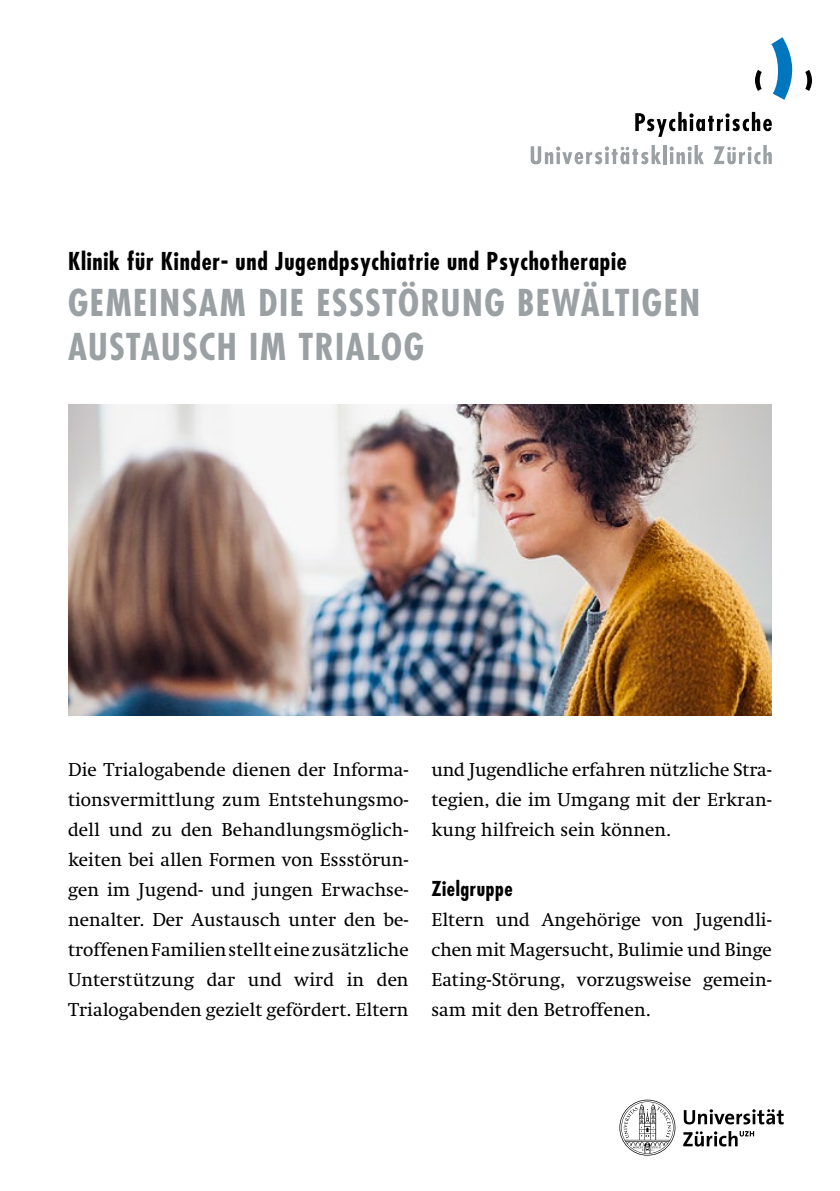
<style>
.page{position:relative;width:840px;height:1191px;background:#fff}
.page>*{position:absolute;margin:0;border:0;box-sizing:border-box;transform-origin:0 0}
.Titel{font:700 condensed 36px/44px "Futura LT";letter-spacing:.04em;color:#9ba0a3}
.Rubrik{font:700 condensed 24px "Futura LT";letter-spacing:.03em;color:#000}
.Untertitel{font:700 condensed 20px "Futura LT";letter-spacing:.03em;color:#000}
.Untertitel-2{font:19px/30px "Swift LT Std";color:#000;text-align:justify}
.Text{font:19px/30px "Swift LT Std";color:#000;text-align:justify}
</style>
<div class="page">
<img style="left:68px;top:404px;width:703px;height:311px">
<svg style="left:755px;top:70px;width:6px;height:21px"></svg>
<svg style="left:805px;top:70px;width:6px;height:21px"></svg>
<svg style="left:771px;top:37px;width:21px;height:63px"></svg>
<svg style="left:635px;top:112px;width:136px;height:25px"></svg>
<svg style="left:530px;top:145px;width:130px;height:19px"></svg>
<hr style="left:663px;top:145px;width:3px;height:19px;background:#9ba0a3">
<svg style="left:669px;top:145px;width:34px;height:19px"></svg>
<svg style="left:713px;top:145px;width:58px;height:19px"></svg>
<svg style="left:619px;top:1099px;width:164px;height:56px"></svg>
<p class="Rubrik" style="left:68px;top:246px;width:559px">Klinik für Kinder- und Jugendpsychiatrie und Psychotherapie</p>
<p class="Titel" style="left:68px;top:281px;width:633px">GEMEINSAM DIE ESSSTÖRUNG BEWÄLTIGEN<br>AUSTAUSCH IM TRIALOG</p>
<p class="Untertitel-2" style="left:68px;top:754px;width:342px">Die Trialogabende dienen der Informa&shy;tionsvermittlung zum Entstehungsmo&shy;dell und zu den Behandlungsmöglich&shy;keiten bei allen Formen von Essstörun&shy;gen im Jugend- und jungen Erwachse&shy;nenalter. Der Austausch unter den be&shy;troffenen Familien stellt eine zusätzliche Unterstützung dar und wird in den Trialogabenden gezielt gefördert. Eltern</p>
<p class="Untertitel-2" style="left:431px;top:754px;width:342px">und Jugendliche erfahren nützliche Stra&shy;tegien, die im Umgang mit der Erkran&shy;kung hilfreich sein können.</p>
<p class="Untertitel" style="left:431px;top:876px;width:83px">Zielgruppe</p>
<p class="Text" style="left:431px;top:904px;width:342px">Eltern und Angehörige von Jugendli&shy;chen mit Magersucht, Bulimie und Binge Eating-Störung, vorzugsweise gemein&shy;sam mit den Betroffenen.</p>
</div>
